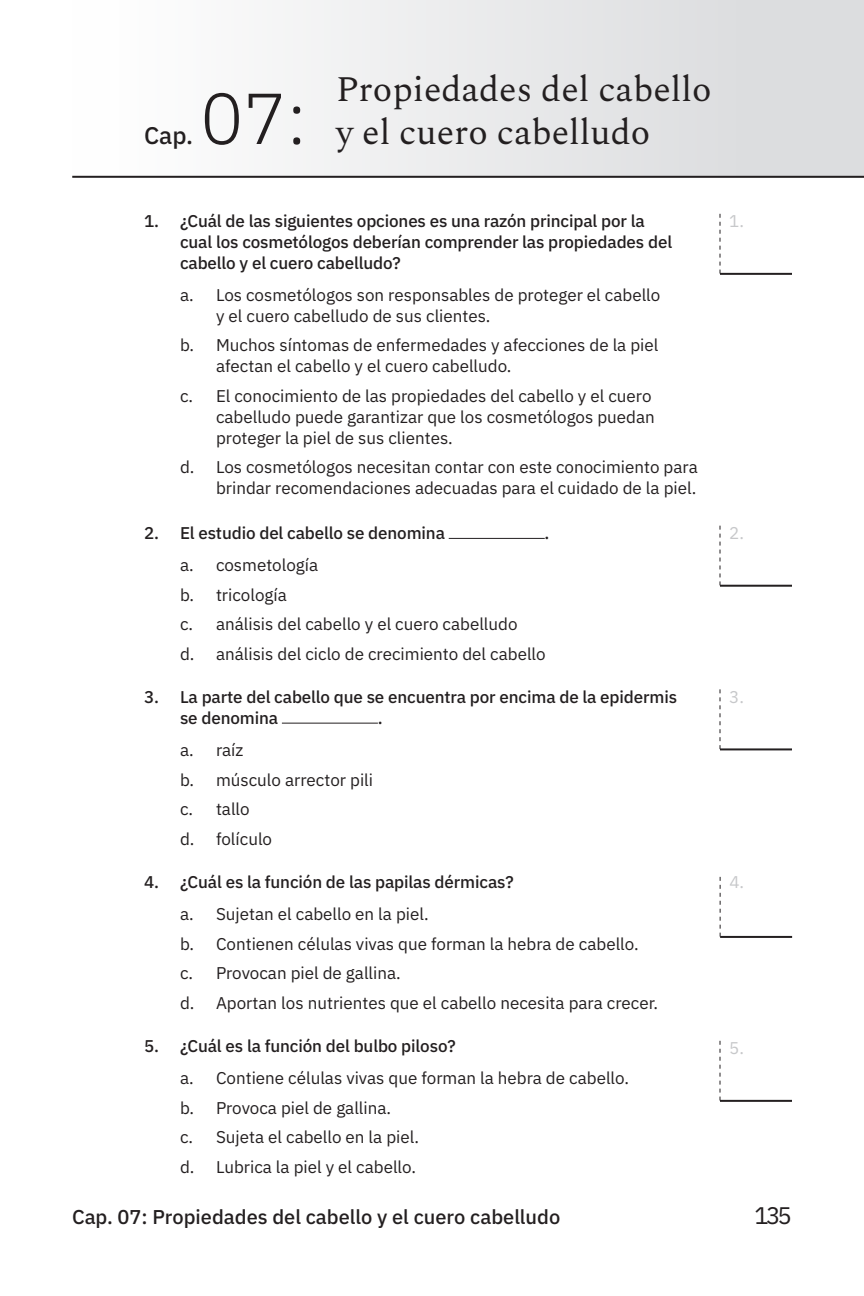
<style>
.page{position:relative;width:864px;height:1296px;background:#fff}
.page>*{position:absolute;margin:0;border:0;box-sizing:border-box;transform-origin:0 0}
.t1{font:300 72px "IBM Plex Sans";color:#231f20}
.t2{font:36px "Spectral";color:#231f20}
.t3{font:500 24px "IBM Plex Sans";color:#231f20}
.t4{font:24px "IBM Plex Sans";color:#231f20}
.t5{font:500 20px "IBM Plex Sans";color:#231f20}
.t6{font:17px/21px "IBM Plex Sans";color:#231f20}
.MULT_1{font:500 17px/21px "IBM Plex Sans";letter-spacing:-.01em;color:#231f20}
.t7{font:17px "IBM Plex Sans";color:#c7c8ca}
</style>
<div class="page">
<div style="left:72px;top:0;width:792px;height:178px;background:linear-gradient(to right,#fff,#d8d9db)"></div>
<hr style="left:72px;top:176px;width:792px;height:2px;background:#231f20">
<hr style="left:720px;top:273px;width:72px;height:2px;background:#231f20">
<svg style="left:720px;top:214px;width:1px;height:59px"></svg>
<hr style="left:449px;top:538px;width:96px;height:1px;background:#231f20">
<hr style="left:720px;top:585px;width:72px;height:2px;background:#231f20">
<svg style="left:720px;top:526px;width:1px;height:59px"></svg>
<hr style="left:282px;top:723px;width:96px;height:1px;background:#231f20">
<hr style="left:720px;top:748px;width:72px;height:2px;background:#231f20">
<svg style="left:720px;top:689px;width:1px;height:60px"></svg>
<hr style="left:720px;top:936px;width:72px;height:2px;background:#231f20">
<svg style="left:720px;top:877px;width:1px;height:60px"></svg>
<hr style="left:720px;top:1100px;width:72px;height:2px;background:#231f20">
<svg style="left:720px;top:1041px;width:1px;height:59px"></svg>
<p class="t3" style="left:144px;top:117px;width:51px">Cap.</p>
<p class="t1" style="left:200px;top:64px;width:108px">07:</p>
<p class="t2" style="left:336px;top:63px;width:377px">Propiedades del cabello</p>
<p class="t2" style="left:336px;top:106px;width:316px">y el cuero cabelludo</p>
<p class="MULT_1" style="left:180px;top:209px;width:494px;text-indent:-36px">1. ¿Cuál de las siguientes opciones es una razón principal por la cual los cosmetólogos deberían comprender las propiedades del cabello y el cuero cabelludo?</p>
<p class="t6" style="left:216px;top:283px;width:446px;text-indent:-36px">a. Los cosmetólogos son responsables de proteger el cabello y el cuero cabelludo de sus clientes.</p>
<p class="t6" style="left:216px;top:333px;width:444px;text-indent:-36px">b. Muchos síntomas de enfermedades y afecciones de la piel afectan el cabello y el cuero cabelludo.</p>
<p class="t6" style="left:216px;top:384px;width:440px;text-indent:-36px">c. El conocimiento de las propiedades del cabello y el cuero cabelludo puede garantizar que los cosmetólogos puedan proteger la piel de sus clientes.</p>
<p class="t6" style="left:180px;top:455px;width:519px;text-align:right">d. Los cosmetólogos necesitan contar con este conocimiento para brindar recomendaciones adecuadas para el cuidado de la piel.</p>
<p class="MULT_1" style="left:144px;top:521px;width:303px">2. El estudio del cabello se denomina</p>
<p class="MULT_1" style="left:545px;top:521px;width:6px">.</p>
<p class="t6" style="left:180px;top:553px;width:140px">a. cosmetología</p>
<p class="t6" style="left:180px;top:583px;width:108px">b. tricología</p>
<p class="t6" style="left:180px;top:612px;width:339px">c. análisis del cabello y el cuero cabelludo</p>
<p class="t6" style="left:180px;top:642px;width:367px">d. análisis del ciclo de crecimiento del cabello</p>
<p class="MULT_1" style="left:180px;top:685px;width:499px;text-indent:-36px">3. La parte del cabello que se encuentra por encima de la epidermis se denomina</p>
<p class="MULT_1" style="left:378px;top:706px;width:6px">.</p>
<p class="t6" style="left:180px;top:738px;width:65px">a. raíz</p>
<p class="t6" style="left:180px;top:768px;width:195px">b. músculo arrector pili</p>
<p class="t6" style="left:180px;top:797px;width:71px">c. tallo</p>
<p class="t6" style="left:180px;top:827px;width:94px">d. folículo</p>
<p class="MULT_1" style="left:144px;top:870px;width:371px">4. ¿Cuál es la función de las papilas dérmicas?</p>
<p class="t6" style="left:180px;top:902px;width:250px">a. Sujetan el cabello en la piel.</p>
<p class="t6" style="left:180px;top:932px;width:460px">b. Contienen células vivas que forman la hebra de cabello.</p>
<p class="t6" style="left:180px;top:961px;width:222px">c. Provocan piel de gallina.</p>
<p class="t6" style="left:180px;top:991px;width:480px">d. Aportan los nutrientes que el cabello necesita para crecer.</p>
<p class="MULT_1" style="left:144px;top:1034px;width:313px">5. ¿Cuál es la función del bulbo piloso?</p>
<p class="t6" style="left:180px;top:1066px;width:450px">a. Contiene células vivas que forman la hebra de cabello.</p>
<p class="t6" style="left:180px;top:1096px;width:213px">b. Provoca piel de gallina.</p>
<p class="t6" style="left:180px;top:1125px;width:241px">c. Sujeta el cabello en la piel.</p>
<p class="t6" style="left:180px;top:1155px;width:238px">d. Lubrica la piel y el cabello.</p>
<p class="t7" style="left:729px;top:208px;width:16px">1.</p>
<p class="t7" style="left:729px;top:520px;width:16px">2.</p>
<p class="t7" style="left:729px;top:684px;width:16px">3.</p>
<p class="t7" style="left:729px;top:869px;width:16px">4.</p>
<p class="t7" style="left:729px;top:1035px;width:16px">5.</p>
<p class="t5" style="left:72px;top:1201px;width:490px">Cap. 07: Propiedades del cabello y el cuero cabelludo</p>
<h3 class="t4" style="left:755px;top:1197px;width:39px">135</h3>
</div>
